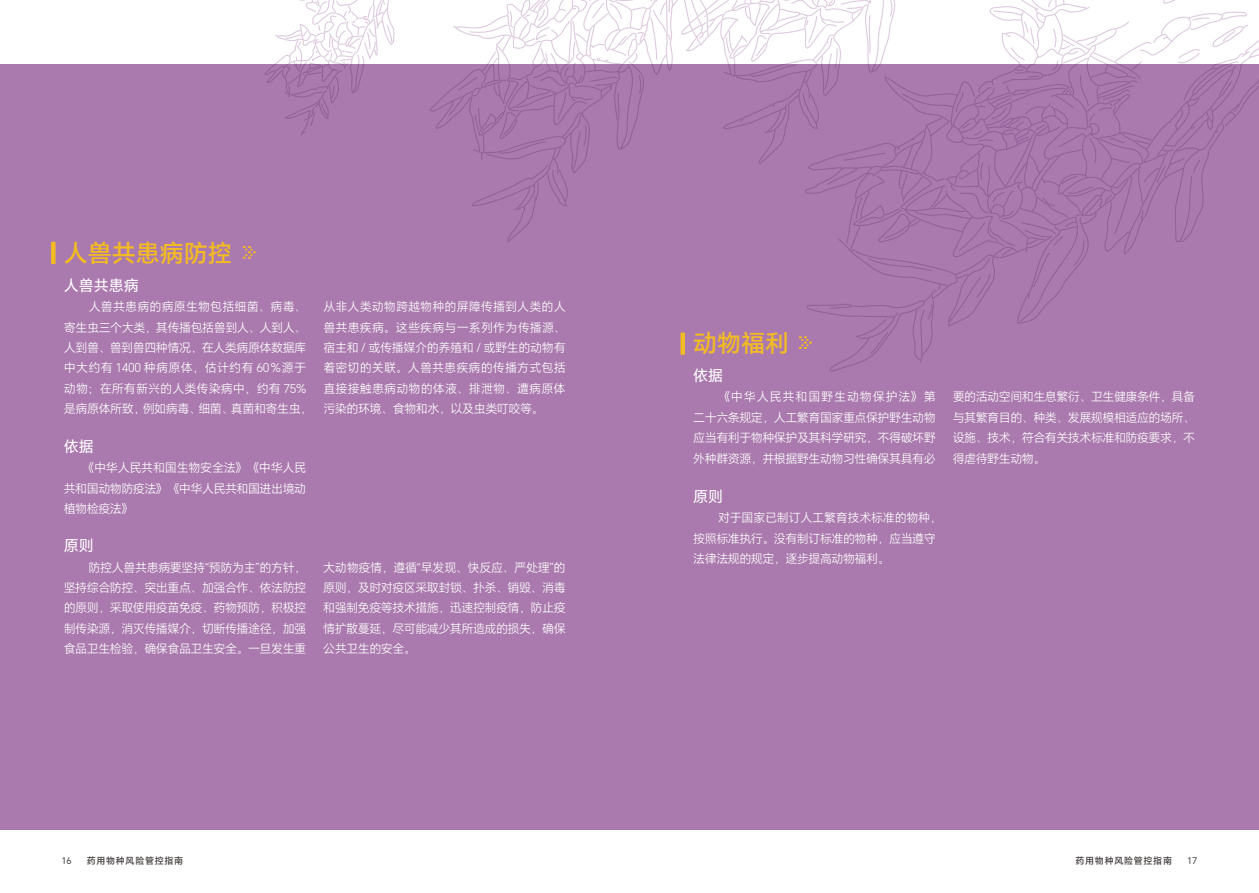
<style>
.page{position:relative;width:1259px;height:893px;background:#fff}
.page>*{position:absolute;margin:0;border:0;box-sizing:border-box;transform-origin:0 0}
.t1{font:500 24px "HONOR Sans CN";color:#f3bb23}
.t2{font:15px "HONOR Sans CN";color:#fff}
.t3{font:300 12px/20.4px "HONOR Sans CN";letter-spacing:-.04em;color:#fff;text-align:justify}
.t4{font:500 9px "HONOR Sans CN";letter-spacing:.08em;color:#3e3a39}
.t5{font:9px "HONOR Sans CN";color:#3e3a39}
</style>
<div class="page">
<div style="left:0;top:64px;width:1259px;height:765px;background:#aa7aae"></div>
<div style="left:51px;top:242px;width:5px;height:22px;background:#f3bb23"></div>
<svg style="left:242px;top:246px;width:14px;height:13px"></svg>
<svg style="left:283px;top:0;width:967px;height:291px"></svg>
<h1 class="t1" style="left:64px;top:241px;width:169px">人兽共患病防控</h1>
<p class="t3" style="left:64px;top:297px;width:250px;text-align:left;text-indent:25px">人兽共患病的病原生物包括细菌、病毒、寄生虫三个大类，其传播包括兽到人、人到人、人到兽、兽到兽四种情况，在人类病原体数据库中大约有 1400 种病原体，估计约有 60％源于动物；在所有新兴的人类传染病中，约有 75%是病原体所致，例如病毒、细菌、真菌和寄生虫，</p>
<p class="t3" style="left:323px;top:297px;width:244px">从非人类动物跨越物种的屏障传播到人类的人兽共患疾病。这些疾病与一系列作为传播源、宿主和 / 或传播媒介的养殖和 / 或野生的动物有着密切的关联。人兽共患疾病的传播方式包括直接接触患病动物的体液、排泄物、遭病原体污染的环境、食物和水，以及虫类叮咬等。</p>
<p class="t2" style="left:64px;top:278px;width:77px">人兽共患病</p>
<p class="t2" style="left:64px;top:439px;width:31px">依据</p>
<p class="t3" style="left:64px;top:459px;width:244px;text-indent:18px">《中华人民共和国生物安全法》《中华人民共和国动物防疫法》《中华人民共和国进出境动植物检疫法》</p>
<p class="t2" style="left:64px;top:538px;width:31px">原则</p>
<p class="t3" style="left:64px;top:558px;width:244px;text-indent:25px">防控人兽共患病要坚持“预防为主”的方针，坚持综合防控、突出重点、加强合作、依法防控的原则，采取使用疫苗免疫、药物预防，积极控制传染源，消灭传播媒介，切断传播途径，加强食品卫生检验，确保食品卫生安全。一旦发生重</p>
<p class="t3" style="left:323px;top:558px;width:244px">大动物疫情，遵循“早发现、快反应、严处理”的原则，及时对疫区采取封锁、扑杀、销毁、消毒和强制免疫等技术措施，迅速控制疫情，防止疫情扩散蔓延，尽可能减少其所造成的损失，确保公共卫生的安全。</p>
<h1 class="t1" style="left:693px;top:331px;width:97px">动物福利</h1>
<p class="t3" style="left:693px;top:388px;width:244px;text-indent:25px">《中华人民共和国野生动物保护法》第二十六条规定，人工繁育国家重点保护野生动物应当有利于物种保护及其科学研究，不得破坏野外种群资源，并根据野生动物习性确保其具有必</p>
<p class="t3" style="left:952px;top:388px;width:244px">要的活动空间和生息繁衍、卫生健康条件，具备与其繁育目的、种类、发展规模相适应的场所、设施、技术，符合有关技术标准和防疫要求，不得虐待野生动物。</p>
<p class="t2" style="left:693px;top:368px;width:31px">依据</p>
<p class="t2" style="left:693px;top:489px;width:31px">原则</p>
<p class="t3" style="left:693px;top:508px;width:250px;text-align:left;text-indent:25px">对于国家已制订人工繁育技术标准的物种，按照标准执行。没有制订标准的物种，应当遵守法律法规的规定，逐步提高动物福利。</p>
<p class="t5" style="left:61px;top:856px;width:12px">16</p>
<p class="t4" style="left:87px;top:856px;width:98px">药用物种风险管控指南</p>
<p class="t4" style="left:1075px;top:856px;width:98px">药用物种风险管控指南</p>
<p class="t5" style="left:1187px;top:856px;width:12px">17</p>
</div>
